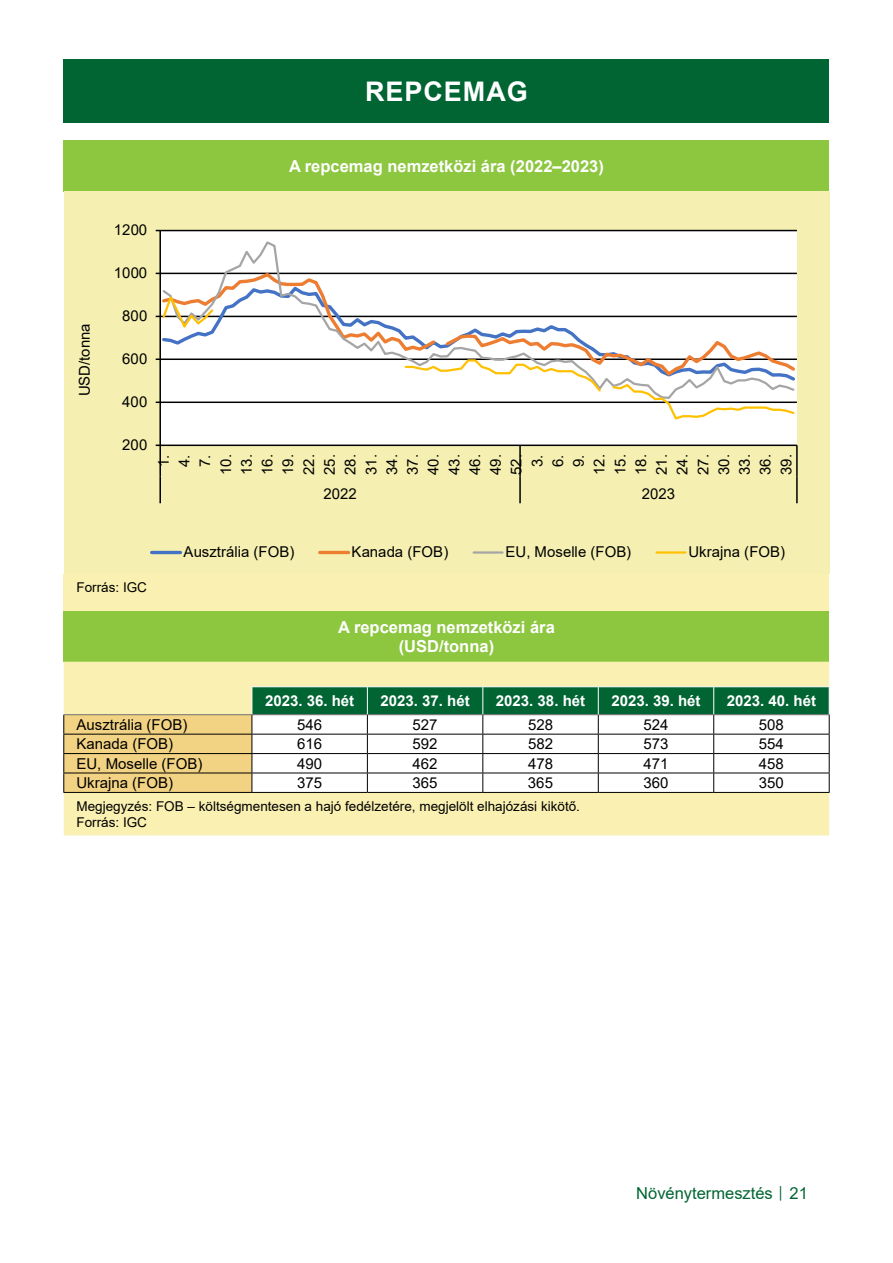
<style>
.page{position:relative;width:893px;height:1263px;background:#fff}
.page>*{position:absolute;margin:0;border:0;box-sizing:border-box;transform-origin:0 0}
.t1{font:700 27px "Arial";letter-spacing:.035em;color:#fff}
.t2{font:700 16.5px/19.8px "Arial";color:#fff;text-align:center}
.t3{font:16.5px "Arial";color:#006533}
.t4{font:15px/20.7px "Arial";color:#000;text-align:center}
.t5{font:700 15px "Arial";color:#fff}
.t6{font:13.5px/16.2px "Arial";color:#000}
.s1{font-size:12px}
</style>
<div class="page">
<div style="left:64px;top:60px;width:765px;height:63px;background:#006533"></div>
<div style="left:64px;top:574px;width:765px;height:37px;background:#faf0b1"></div>
<div style="left:64px;top:140px;width:765px;height:51px;background:#8dc63f"></div>
<div style="left:64px;top:611px;width:765px;height:51px;background:#8dc63f"></div>
<div style="left:64px;top:662px;width:765px;height:173px;background:#faf0b1"></div>
<hr style="left:252px;top:686px;width:115px;height:1px;background:#fff">
<hr style="left:367px;top:686px;width:116px;height:1px;background:#fff">
<hr style="left:483px;top:686px;width:115px;height:1px;background:#fff">
<hr style="left:598px;top:686px;width:116px;height:1px;background:#fff">
<hr style="left:714px;top:686px;width:116px;height:1px;background:#fff">
<hr style="left:63px;top:792px;width:189px;height:1px;background:#000">
<hr style="left:252px;top:792px;width:115px;height:1px;background:#000">
<hr style="left:367px;top:792px;width:116px;height:1px;background:#000">
<hr style="left:483px;top:792px;width:115px;height:1px;background:#000">
<hr style="left:598px;top:792px;width:116px;height:1px;background:#000">
<hr style="left:714px;top:792px;width:116px;height:1px;background:#000">
<svg style="left:63px;top:687px;width:767px;height:105px"></svg>
<div style="left:64px;top:191px;width:765px;height:383px;background:#f5f0b1"></div>
<div style="left:160px;top:231px;width:637px;height:214px;background:#fff"></div>
<hr style="left:160px;top:401px;width:637px;height:2px;background:#000">
<hr style="left:160px;top:230px;width:637px;height:1px;background:#000">
<hr style="left:159px;top:231px;width:2px;height:214px;background:#000">
<hr style="left:160px;top:445px;width:637px;height:1px;background:#000">
<hr style="left:159px;top:445px;width:2px;height:31px;background:#000">
<hr style="left:519px;top:445px;width:2px;height:31px;background:#000">
<hr style="left:796px;top:445px;width:2px;height:31px;background:#000">
<hr style="left:159px;top:476px;width:2px;height:27px;background:#000">
<hr style="left:519px;top:476px;width:2px;height:27px;background:#000">
<hr style="left:796px;top:476px;width:2px;height:27px;background:#000">
<svg style="left:161px;top:241px;width:635px;height:51px"></svg>
<svg style="left:161px;top:292px;width:635px;height:128px"></svg>
<hr style="left:152px;top:551px;width:28px;height:3px;background:#4472c4">
<hr style="left:320px;top:551px;width:29px;height:3px;background:#ed7d31">
<hr style="left:474px;top:551px;width:28px;height:3px;background:#a5a5a5">
<hr style="left:657px;top:551px;width:28px;height:3px;background:#ffc000">
<h1 class="t1" style="left:365px;top:73px;width:164px">REPCEMAG</h1>
<p class="t2" style="left:289px;top:156px;width:316px">A repcemag nemzetközi ára (2022–2023)</p>
<p class="t4" style="left:74px;top:396px;width:74px;rotate:-90deg">USD/tonna</p>
<p class="t4" style="left:114px;top:219px;width:35px">1200</p>
<p class="t4" style="left:114px;top:262px;width:35px">1000</p>
<p class="t4" style="left:122px;top:305px;width:27px">800</p>
<p class="t4" style="left:122px;top:348px;width:27px">600</p>
<p class="t4" style="left:122px;top:391px;width:27px">400</p>
<p class="t4" style="left:122px;top:434px;width:27px">200</p>
<p class="t4" style="left:153px;top:475px;width:22px;rotate:-90deg">1.<br>4.<br>7.<br>10.<br>13.<br>16.<br>19.<br>22.<br>25.<br>28.<br>31.<br>34.<br>37.<br>40.<br>43.<br>46.<br>49.<br>52.<br>3.<br>6.<br>9.<br>12.<br>15.<br>18.<br>21.<br>24.<br>27.<br>30.<br>33.<br>36.<br>39.</p>
<p class="t4" style="left:323px;top:483px;width:35px">2022</p>
<p class="t4" style="left:642px;top:483px;width:35px">2023</p>
<p class="t6" style="left:77px;top:579px;width:72px">Forrás: IGC</p>
<p class="t4" style="left:184px;top:541px;width:112px">Ausztrália (FOB)</p>
<p class="t4" style="left:352px;top:541px;width:98px">Kanada (FOB)</p>
<p class="t4" style="left:505px;top:541px;width:127px">EU, Moselle (FOB)</p>
<p class="t4" style="left:688px;top:541px;width:98px">Ukrajna (FOB)</p>
<p class="t2" style="left:338px;top:617px;width:218px">A repcemag nemzetközi ára (USD/tonna)</p>
<p class="t5" style="left:265px;top:690px;width:91px">2023. 36. hét</p>
<p class="t5" style="left:380px;top:690px;width:91px">2023. 37. hét</p>
<p class="t5" style="left:496px;top:690px;width:91px">2023. 38. hét</p>
<p class="t5" style="left:611px;top:690px;width:91px">2023. 39. hét</p>
<p class="t5" style="left:727px;top:690px;width:91px">2023. 40. hét</p>
<p class="t4" style="left:77px;top:714px;width:112px">Ausztrália (FOB)</p>
<p class="t4" style="left:297px;top:714px;width:27px">546</p>
<p class="t4" style="left:413px;top:714px;width:27px">527</p>
<p class="t4" style="left:528px;top:714px;width:27px">528</p>
<p class="t4" style="left:643px;top:714px;width:27px">524</p>
<p class="t4" style="left:759px;top:714px;width:27px">508</p>
<p class="t4" style="left:77px;top:734px;width:98px">Kanada (FOB)</p>
<p class="t4" style="left:297px;top:734px;width:27px">616</p>
<p class="t4" style="left:413px;top:734px;width:27px">592</p>
<p class="t4" style="left:528px;top:734px;width:27px">582</p>
<p class="t4" style="left:643px;top:734px;width:27px">573</p>
<p class="t4" style="left:759px;top:734px;width:27px">554</p>
<p class="t4" style="left:76px;top:753px;width:127px">EU, Moselle (FOB)</p>
<p class="t4" style="left:297px;top:753px;width:27px">490</p>
<p class="t4" style="left:413px;top:753px;width:27px">462</p>
<p class="t4" style="left:528px;top:753px;width:27px">478</p>
<p class="t4" style="left:643px;top:753px;width:27px">471</p>
<p class="t4" style="left:759px;top:753px;width:27px">458</p>
<p class="t4" style="left:76px;top:772px;width:98px">Ukrajna (FOB)</p>
<p class="t4" style="left:297px;top:772px;width:27px">375</p>
<p class="t4" style="left:413px;top:772px;width:27px">365</p>
<p class="t4" style="left:528px;top:772px;width:27px">365</p>
<p class="t4" style="left:643px;top:772px;width:27px">360</p>
<p class="t4" style="left:759px;top:772px;width:27px">350</p>
<p class="t6" style="left:77px;top:798px;width:505px">Megjegyzés: FOB – költségmentesen a hajó fedélzetére, megjelölt elhajózási kikötő.<br>Forrás: IGC</p>
<p class="t3" style="left:636px;top:1182px;width:173px">Növénytermesztés <span class="s1">│</span> 21</p>
</div>
